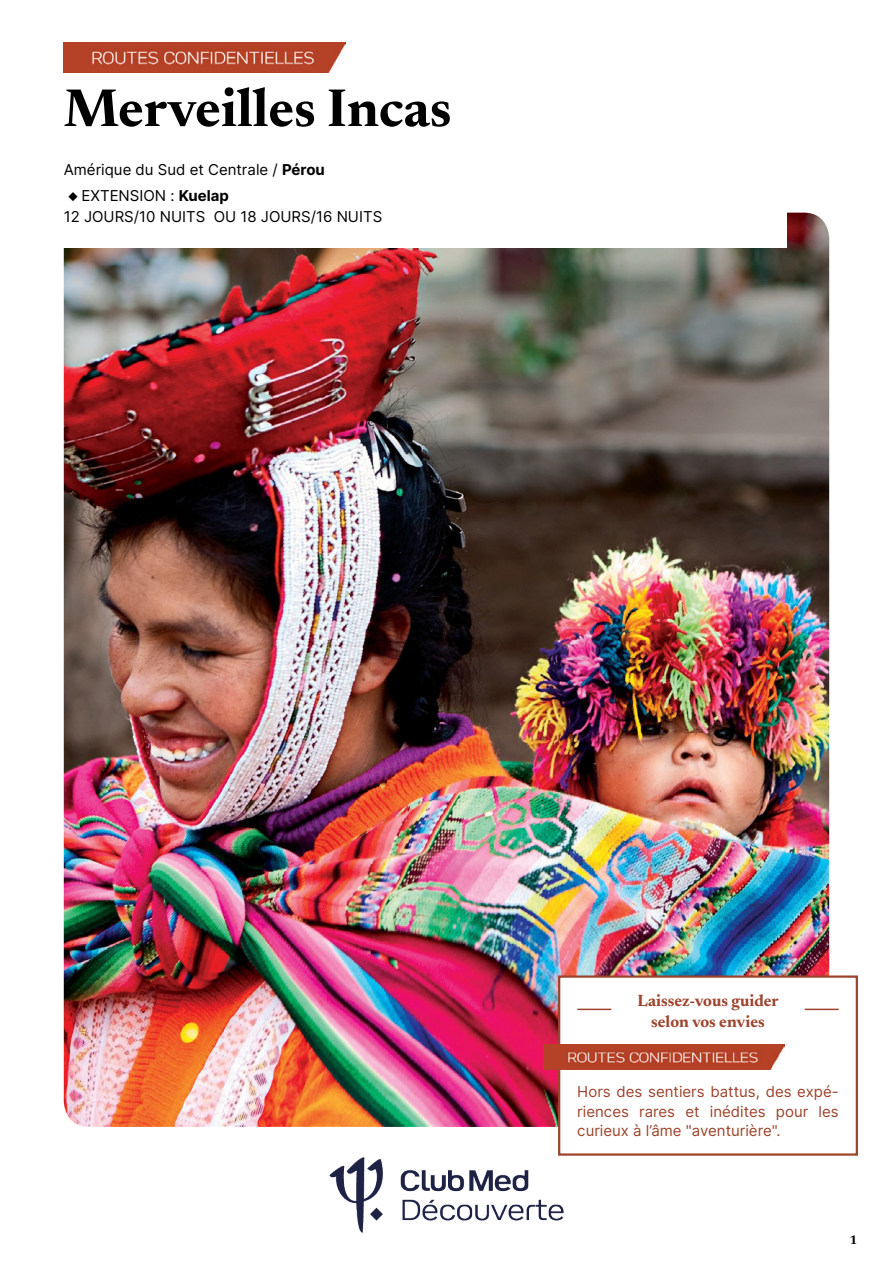
<style>
.page{position:relative;width:893px;height:1263px;background:#fff}
.page>*{position:absolute;margin:0;border:0;box-sizing:border-box;transform-origin:0 0}
.t1{font:700 54px "Newsreader 24 pt";color:#000}
.t2{font:700 16.5px/21px "Newsreader 24 pt";color:#9d432c;text-align:center}
.t3{font:15px/19.5px "Inter";color:#9d432c;text-align:justify}
.t4{font:15px/21px "Inter";color:#000}
.t5{font:700 12.6px "Newsreader 24 pt";color:#000}
.s1{font-weight:700}
</style>
<div class="page">
<img style="left:64px;top:213px;width:765px;height:914px">
<div style="left:0;top:0;width:787px;height:247px;background:#fff"></div>
<div style="left:559px;top:976px;width:298px;height:178px;background:#fff"></div>
<hr style="left:577px;top:1009px;width:262px;height:1px;background:#9d432c">
<div style="left:611px;top:1006px;width:194px;height:6px;background:#fff"></div>
<div style="left:558px;top:975px;width:300px;height:181px;border:2px solid #9d432c"></div>
<img style="left:543px;top:1044px;width:242px;height:26px">
<img style="left:64px;top:43px;width:282px;height:29px">
<img style="left:329px;top:1157px;width:235px;height:75px">
<h1 class="t1" style="left:64px;top:70px;width:389px">Merveilles Incas</h1>
<p class="t4" style="left:64px;top:158px;width:263px">Amérique du Sud et Centrale / <span class="s1">Pérou</span></p>
<p class="t4" style="left:64px;top:185px;width:320px">◆ EXTENSION : <span class="s1">Kuelap<br></span>12 JOURS/10 NUITS OU 18 JOURS/16 NUITS</p>
<p class="t2" style="left:638px;top:989px;width:143px">Laissez-vous guider selon vos envies</p>
<p class="t3" style="left:577px;top:1082px;width:263px">Hors des sentiers battus, des expé&shy;riences rares et inédites pour les curieux à l’âme "aventurière".</p>
<p class="t5" style="left:849px;top:1230px;width:9px">1</p>
</div>
